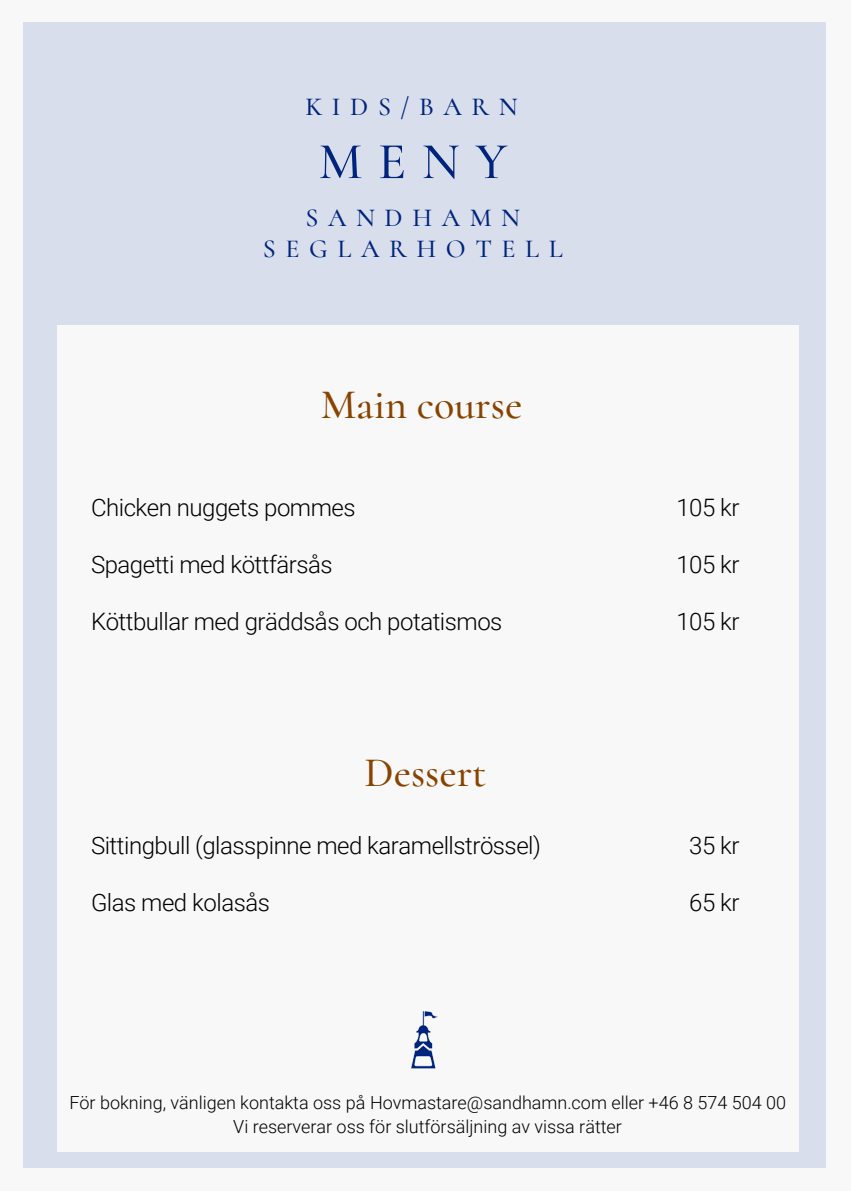
<style>
.page{position:relative;width:851px;height:1191px;background:#fff}
.page>*{position:absolute;margin:0;border:0;box-sizing:border-box;transform-origin:0 0}
.t1{font:500 52px "Cormorant";color:#00247d}
.t2{font:500 42px "Cormorant";color:#894300}
.t3{font:500 26px/31.6px "Cormorant";letter-spacing:.37em;color:#00247d;text-align:center}
.t4{font:300 24px "Roboto";letter-spacing:-.02em;color:#000}
.t5{font:300 18px "Roboto";color:#000}
</style>
<div class="page">
<div style="left:0;top:0;width:850px;height:1191px;background:#f8f8f8"></div>
<div style="left:23px;top:22px;width:803px;height:1146px;background:#d8deeb"></div>
<div style="left:57px;top:325px;width:741px;height:827px;background:#f8f8f8"></div>
<img style="left:412px;top:1012px;width:25px;height:57px">
<p class="t3" style="left:305px;top:91px;width:214px">KIDS/BARN</p>
<p class="t1" style="left:318px;top:130px;width:190px">MENY</p>
<p class="t3" style="left:263px;top:201px;width:301px">SANDHAMN<br>SEGLARHOTELL</p>
<p class="t2" style="left:320px;top:379px;width:203px">Main course</p>
<p class="t4" style="left:91px;top:494px;width:266px">Chicken nuggets pommes</p>
<p class="t4" style="left:91px;top:551px;width:243px">Spagetti med köttfärsås</p>
<p class="t4" style="left:91px;top:608px;width:413px">Köttbullar med gräddsås och potatismos</p>
<p class="t2" style="left:364px;top:747px;width:123px">Dessert</p>
<p class="t4" style="left:91px;top:832px;width:451px">Sittingbull (glasspinne med karamellströssel)</p>
<p class="t4" style="left:91px;top:889px;width:180px">Glas med kolasås</p>
<p class="t4" style="left:676px;top:494px;width:65px">105 kr</p>
<p class="t4" style="left:676px;top:551px;width:65px">105 kr</p>
<p class="t4" style="left:676px;top:608px;width:65px">105 kr</p>
<p class="t4" style="left:689px;top:832px;width:52px">35 kr</p>
<p class="t4" style="left:689px;top:889px;width:52px">65 kr</p>
<p class="t5" style="left:69px;top:1092px;width:718px">För bokning, vänligen kontakta oss på Hovmastare@sandhamn.com eller +46 8 574 504 00</p>
<p class="t5" style="left:233px;top:1116px;width:390px">Vi reserverar oss för slutförsäljning av vissa rätter</p>
</div>
